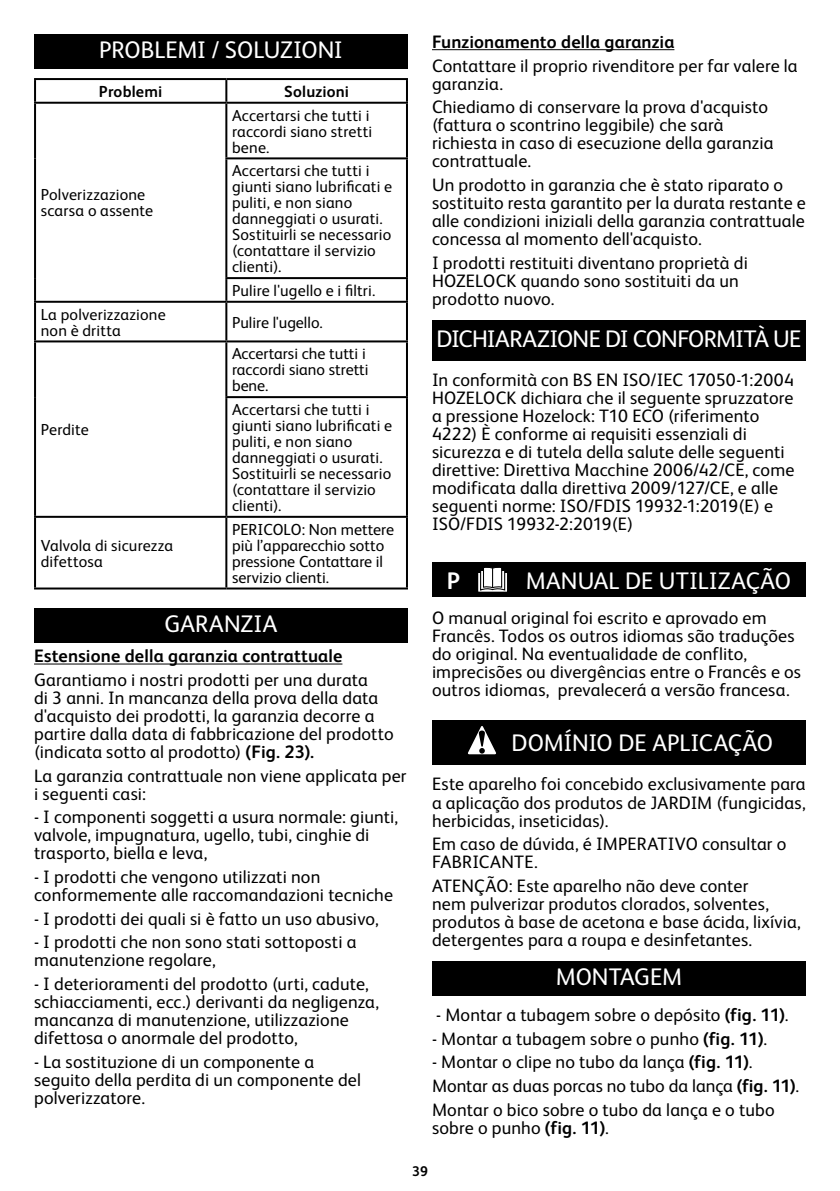
<style>
.page{position:relative;width:840px;height:1191px;background:#fff}
.page>*{position:absolute;margin:0;border:0;box-sizing:border-box;transform-origin:0 0}
.t1{font:24px "FS Albert Pro";letter-spacing:-.01em;color:#fff}
.t2{font:24px "FS Albert Pro";letter-spacing:-.03em;color:#fff}
.t3{font:700 24px "FS Albert Pro";color:#fff}
.t4{font:18px/18px "FS Albert Pro";letter-spacing:.01em;color:#000}
.t5{font:700 18px "FS Albert Pro";letter-spacing:.01em;color:#000}
.t6{font:16px/16px "FS Albert Pro";letter-spacing:.01em;color:#000}
.t7{font:700 16px "FS Albert Pro";letter-spacing:.01em;color:#000}
.t8{font:700 14px "FS Albert Pro";color:#000}
.s1{font-weight:700}
</style>
<div class="page">
<hr style="left:34px;top:663px;width:308px;height:1px;background:#000">
<div style="left:34px;top:34px;width:374px;height:34px;background:#000"></div>
<hr style="left:34px;top:78px;width:192px;height:2px;background:#000">
<hr style="left:34px;top:80px;width:2px;height:22px;background:#000">
<hr style="left:226px;top:78px;width:182px;height:2px;background:#000">
<hr style="left:225px;top:80px;width:2px;height:22px;background:#000">
<hr style="left:406px;top:80px;width:2px;height:22px;background:#000">
<hr style="left:34px;top:102px;width:192px;height:2px;background:#000">
<hr style="left:34px;top:104px;width:2px;height:54px;background:#000">
<hr style="left:226px;top:102px;width:182px;height:2px;background:#000">
<hr style="left:225px;top:104px;width:2px;height:53px;background:#000">
<hr style="left:406px;top:104px;width:2px;height:53px;background:#000">
<hr style="left:34px;top:158px;width:2px;height:120px;background:#000">
<hr style="left:225px;top:157px;width:183px;height:2px;background:#000">
<hr style="left:225px;top:159px;width:2px;height:118px;background:#000">
<hr style="left:406px;top:159px;width:2px;height:118px;background:#000">
<hr style="left:34px;top:278px;width:2px;height:23px;background:#000">
<hr style="left:225px;top:277px;width:183px;height:2px;background:#000">
<hr style="left:225px;top:279px;width:2px;height:22px;background:#000">
<hr style="left:406px;top:279px;width:2px;height:22px;background:#000">
<hr style="left:34px;top:301px;width:192px;height:2px;background:#000">
<hr style="left:34px;top:303px;width:2px;height:37px;background:#000">
<hr style="left:226px;top:301px;width:182px;height:2px;background:#000">
<hr style="left:225px;top:303px;width:2px;height:37px;background:#000">
<hr style="left:406px;top:303px;width:2px;height:37px;background:#000">
<hr style="left:34px;top:340px;width:192px;height:2px;background:#000">
<hr style="left:34px;top:342px;width:2px;height:55px;background:#000">
<hr style="left:226px;top:340px;width:182px;height:2px;background:#000">
<hr style="left:225px;top:342px;width:2px;height:54px;background:#000">
<hr style="left:406px;top:342px;width:2px;height:54px;background:#000">
<hr style="left:34px;top:397px;width:2px;height:119px;background:#000">
<hr style="left:225px;top:396px;width:183px;height:2px;background:#000">
<hr style="left:225px;top:398px;width:2px;height:118px;background:#000">
<hr style="left:406px;top:398px;width:2px;height:118px;background:#000">
<hr style="left:34px;top:516px;width:192px;height:2px;background:#000">
<hr style="left:34px;top:518px;width:2px;height:69px;background:#000">
<hr style="left:226px;top:516px;width:182px;height:2px;background:#000">
<hr style="left:225px;top:518px;width:2px;height:69px;background:#000">
<hr style="left:406px;top:518px;width:2px;height:69px;background:#000">
<hr style="left:34px;top:587px;width:192px;height:2px;background:#000">
<hr style="left:226px;top:587px;width:182px;height:2px;background:#000">
<div style="left:34px;top:608px;width:374px;height:34px;background:#000"></div>
<hr style="left:432px;top:49px;width:242px;height:1px;background:#000">
<div style="left:432px;top:320px;width:373px;height:40px;background:#000"></div>
<div style="left:432px;top:562px;width:373px;height:34px;background:#000"></div>
<div style="left:477px;top:572px;width:30px;height:20px;background:#cacaca"></div>
<div style="left:477px;top:572px;width:31px;height:21px;border:1px solid #000"></div>
<svg style="left:479px;top:567px;width:26px;height:24px"></svg>
<div style="left:432px;top:720px;width:373px;height:44px;background:#000"></div>
<svg style="left:468px;top:726px;width:28px;height:29px"></svg>
<div style="left:432px;top:961px;width:373px;height:34px;background:#000"></div>
<h1 class="t1" style="left:99px;top:33px;width:245px">PROBLEMI / SOLUZIONI</h1>
<p class="t7" style="left:99px;top:80px;width:65px">Problemi</p>
<p class="t7" style="left:284px;top:80px;width:66px">Soluzioni</p>
<p class="t6" style="left:41px;top:186px;width:114px">Polverizzazione scarsa o assente</p>
<p class="t6" style="left:232px;top:106px;width:142px">Accertarsi che tutti i raccordi siano stretti bene.</p>
<p class="t6" style="left:232px;top:162px;width:161px">Accertarsi che tutti i giunti siano lubrificati e puliti, e non siano danneggiati o usurati.<br>Sostituirli se necessario (contattare il servizio clienti).</p>
<p class="t6" style="left:232px;top:281px;width:145px">Pulire l'ugello e i filtri.</p>
<p class="t6" style="left:41px;top:305px;width:126px">La polverizzazione non è dritta</p>
<p class="t6" style="left:232px;top:313px;width:92px">Pulire l'ugello.</p>
<p class="t6" style="left:41px;top:420px;width:50px">Perdite</p>
<p class="t6" style="left:232px;top:345px;width:138px">Accertarsi che tutti i raccordi siano stretti bene.</p>
<p class="t6" style="left:232px;top:400px;width:161px">Accertarsi che tutti i giunti siano lubrificati e puliti, e non siano danneggiati o usurati.<br>Sostituirli se necessario (contattare il servizio clienti).</p>
<p class="t6" style="left:232px;top:520px;width:163px">PERICOLO: Non mettere più l’apparecchio sotto pressione Contattare il servizio clienti.</p>
<h1 class="t1" style="left:164px;top:607px;width:114px">GARANZIA</h1>
<p class="t5" style="left:34px;top:643px;width:310px">Estensione della garanzia contrattuale</p>
<p class="t4" style="left:34px;top:669px;width:361px">Garantiamo i nostri prodotti per una durata<br>di 3 anni. In mancanza della prova della data d'acquisto dei prodotti, la garanzia decorre a partire dalla data di fabbricazione del prodotto (indicata sotto al prodotto) <span class="s1">(Fig. 23).</span></p>
<p class="t4" style="left:34px;top:765px;width:374px">La garanzia contrattuale non viene applicata per i seguenti casi:</p>
<p class="t4" style="left:34px;top:806px;width:365px">- I componenti soggetti a usura normale: giunti, valvole, impugnatura, ugello, tubi, cinghie di trasporto, biella e leva,</p>
<p class="t4" style="left:34px;top:866px;width:360px">- I prodotti che vengono utilizzati non conformemente alle raccomandazioni tecniche</p>
<p class="t4" style="left:34px;top:908px;width:346px">- I prodotti dei quali si è fatto un uso abusivo,</p>
<p class="t4" style="left:34px;top:931px;width:324px">- I prodotti che non sono stati sottoposti a manutenzione regolare,</p>
<p class="t4" style="left:34px;top:973px;width:346px">- I deterioramenti del prodotto (urti, cadute, schiacciamenti, ecc.) derivanti da negligenza, mancanza di manutenzione, utilizzazione difettosa o anormale del prodotto,</p>
<p class="t4" style="left:34px;top:1051px;width:328px">- La sostituzione di un componente a seguito della perdita di un componente del polverizzatore.</p>
<p class="t6" style="left:41px;top:536px;width:134px">Valvola di sicurezza difettosa</p>
<p class="t5" style="left:432px;top:29px;width:244px">Funzionamento della garanzia</p>
<p class="t4" style="left:432px;top:55px;width:367px">Contattare il proprio rivenditore per far valere la garanzia.</p>
<p class="t4" style="left:432px;top:97px;width:343px">Chiediamo di conservare la prova d'acquisto (fattura o scontrino leggibile) che sarà richiesta in caso di esecuzione della garanzia contrattuale.</p>
<p class="t4" style="left:432px;top:174px;width:375px">Un prodotto in garanzia che è stato riparato o sostituito resta garantito per la durata restante e alle condizioni iniziali della garanzia contrattuale concessa al momento dell'acquisto.</p>
<p class="t4" style="left:432px;top:252px;width:317px">I prodotti restituiti diventano proprietà di<br>HOZELOCK quando sono sostituiti da un prodotto nuovo.</p>
<h1 class="t2" style="left:436px;top:322px;width:366px">DICHIARAZIONE DI CONFORMITÀ UE</h1>
<p class="t4" style="left:432px;top:370px;width:364px">In conformità con BS EN ISO/IEC 17050-1:2004<br>HOZELOCK dichiara che il seguente spruzzatore a pressione Hozelock: T10 ECO (riferimento 4222) È conforme ai requisiti essenziali di sicurezza e di tutela della salute delle seguenti direttive: Direttiva Macchine 2006/42/CE, come modificata dalla direttiva 2009/127/CE, e alle seguenti norme: ISO/FDIS 19932-1:2019(E) e ISO/FDIS 19932-2:2019(E)</p>
<h1 class="t3" style="left:446px;top:564px;width:15px">P</h1>
<h1 class="t1" style="left:525px;top:563px;width:266px">MANUAL DE UTILIZAÇÃO</h1>
<p class="t4" style="left:432px;top:608px;width:370px">O manual original foi escrito e aprovado em Francês. Todos os outros idiomas são traduções do original. Na eventualidade de conflito, imprecisões ou divergências entre o Francês e os outros idiomas, prevalecerá a versão francesa.</p>
<h1 class="t1" style="left:511px;top:725px;width:263px">DOMÍNIO DE APLICAÇÃO</h1>
<p class="t4" style="left:432px;top:774px;width:375px;text-align:justify">Este aparelho foi concebido exclusivamente para a aplicação dos produtos de JARDIM (fungicidas, herbicidas, inseticidas).</p>
<p class="t4" style="left:432px;top:833px;width:356px">Em caso de dúvida, é IMPERATIVO consultar o<br>FABRICANTE.</p>
<p class="t4" style="left:432px;top:875px;width:370px">ATENÇÃO: Este aparelho não deve conter<br>nem pulverizar produtos clorados, solventes, produtos à base de acetona e base ácida, lixívia, detergentes para a roupa e desinfetantes.</p>
<h1 class="t1" style="left:555px;top:960px;width:128px">MONTAGEM</h1>
<p class="t4" style="left:436px;top:1004px;width:354px">- Montar a tubagem sobre o depósito <span class="s1">(fig. 11)</span>.</p>
<p class="t4" style="left:432px;top:1028px;width:336px">- Montar a tubagem sobre o punho <span class="s1">(fig. 11)</span>.</p>
<p class="t4" style="left:432px;top:1049px;width:368px;line-height:23.6px">- Montar o clipe no tubo da lança <span class="s1">(fig. 11)</span>.<br>Montar as duas porcas no tubo da lança <span class="s1">(fig. 11)</span>.<br>Montar o bico sobre o tubo da lança e o tubo</p>
<p class="t4" style="left:432px;top:1117px;width:178px">sobre o punho <span class="s1">(fig. 11)</span>.</p>
<p class="t8" style="left:412px;top:1161px;width:17px">39</p>
</div>
